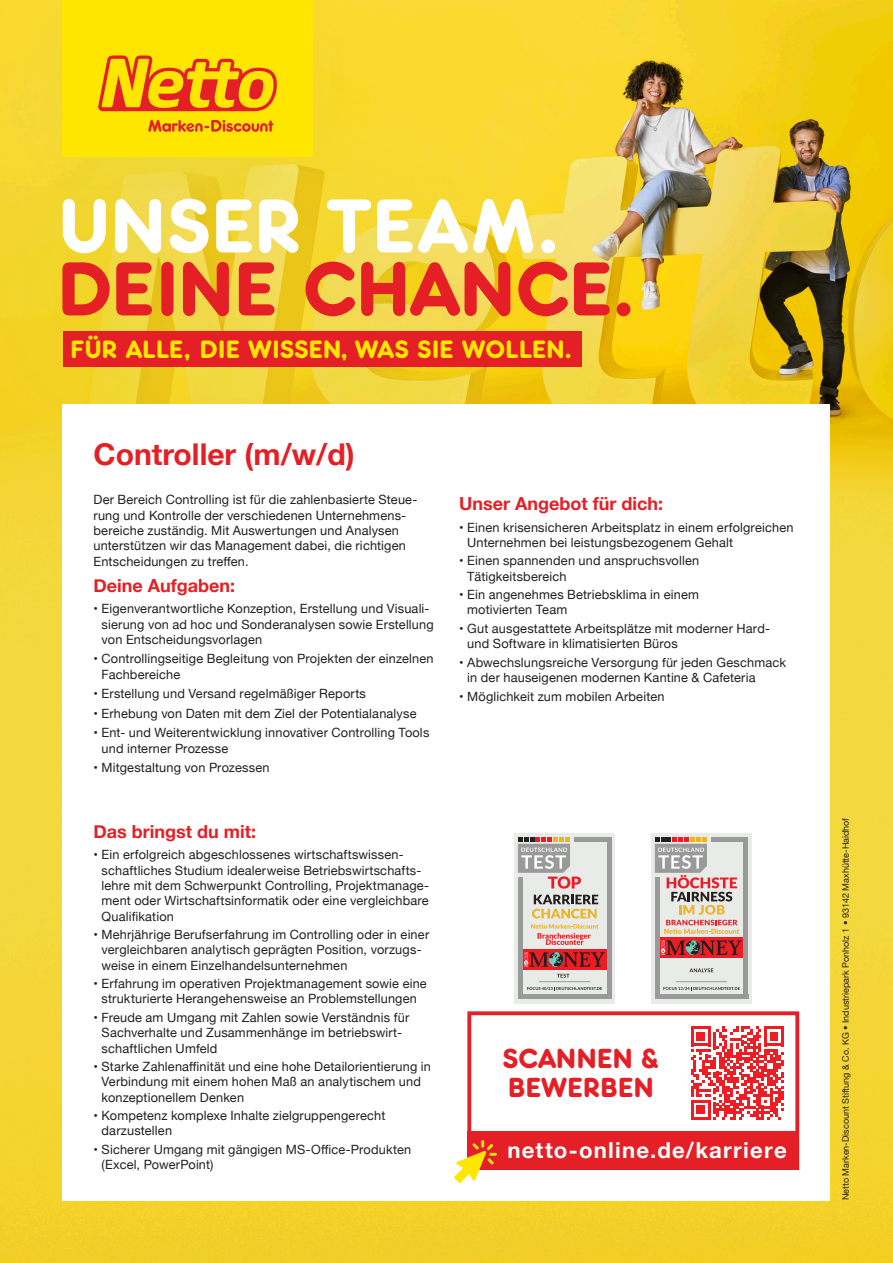
<style>
.page{position:relative;width:893px;height:1263px;background:#fff}
.page>*{position:absolute;margin:0;border:0;box-sizing:border-box;transform-origin:0 0}
.t1{font:500 79.5px "Frankfurter EF";letter-spacing:.03em;color:#e41f25}
.t2{font:500 79.5px "Frankfurter EF";letter-spacing:.045em;color:#fff}
.t3{font:700 30px "Helvetica Neue";color:#e41f25}
.t4{font:500 28.8px/28.8px "Frankfurter EF";letter-spacing:.035em;color:#e41f25}
.t5{font:500 26.25px "Frankfurter EF";letter-spacing:.035em;color:#ffe601}
.t6{font:700 22.05px "Helvetica Neue";letter-spacing:.055em;color:#fff}
.t7{font:700 18px "Helvetica Neue";color:#e41f25}
.t8{font:12.75px/15.3px "Helvetica Neue";letter-spacing:.015em;color:#231f20}
.t9{font:9px "Helvetica Neue";color:#231f20}
.s1{font-family:"Helvetica Neue LT Std";font-weight:300;font-stretch:condensed}
</style>
<div class="page">
<img style="left:678px;top:0;width:215px;height:430px">
<img style="left:0;top:430px;width:893px;height:833px">
<img style="left:0;top:0;width:678px;height:485px">
<div style="left:63px;top:404px;width:767px;height:796px;background:#fff"></div>
<img style="left:0;top:0;width:378px;height:249px">
<div style="left:63px;top:331px;width:518px;height:36px;background:#e41f25"></div>
<div style="left:651px;top:833px;width:101px;height:170px;background:#e8ebe8"></div>
<svg style="left:663px;top:987px;width:77px;height:3px"></svg>
<svg style="left:689px;top:968px;width:24px;height:4px"></svg>
<hr style="left:676px;top:981px;width:51px;height:1px;background:#9a9a9b">
<div style="left:659px;top:937px;width:85px;height:21px;background:#ee1d23"></div>
<svg style="left:661px;top:940px;width:81px;height:15px"></svg>
<hr style="left:655px;top:877px;width:4px;height:122px;background:#9a9a9b">
<hr style="left:744px;top:837px;width:4px;height:162px;background:#9a9a9b">
<div style="left:655px;top:994px;width:93px;height:5px;background:#9a9a9b"></div>
<div style="left:711px;top:837px;width:37px;height:5px;background:#9a9a9b"></div>
<svg style="left:655px;top:837px;width:84px;height:97px"></svg>
<div style="left:514px;top:833px;width:101px;height:170px;background:#e8ebe8"></div>
<svg style="left:527px;top:987px;width:75px;height:3px"></svg>
<svg style="left:557px;top:974px;width:12px;height:4px"></svg>
<hr style="left:539px;top:981px;width:51px;height:1px;background:#9a9a9b">
<div style="left:522px;top:949px;width:85px;height:20px;background:#ee1d23"></div>
<svg style="left:524px;top:952px;width:81px;height:15px"></svg>
<hr style="left:518px;top:877px;width:4px;height:122px;background:#9a9a9b">
<hr style="left:607px;top:837px;width:4px;height:162px;background:#9a9a9b">
<div style="left:518px;top:994px;width:93px;height:5px;background:#9a9a9b"></div>
<div style="left:574px;top:837px;width:37px;height:5px;background:#9a9a9b"></div>
<svg style="left:518px;top:837px;width:63px;height:52px"></svg>
<svg style="left:532px;top:895px;width:66px;height:23px"></svg>
<svg style="left:531px;top:924px;width:67px;height:21px"></svg>
<div style="left:63px;top:0;width:250px;height:156px;background:#ffe601"></div>
<svg style="left:148px;top:120px;width:125px;height:12px"></svg>
<svg style="left:98px;top:55px;width:179px;height:56px"></svg>
<div style="left:467px;top:1131px;width:332px;height:38px;background:#e41f25"></div>
<div style="left:467px;top:1011px;width:332px;height:158px;border:4px solid #e41f25"></div>
<svg style="left:691px;top:1026px;width:93px;height:94px"></svg>
<img style="left:455px;top:1140px;width:42px;height:42px">
<h1 class="t2" style="left:60px;top:182px;width:501px">UNSER TEAM.</h1>
<h1 class="t1" style="left:59px;top:245px;width:578px">DEINE CHANCE.</h1>
<h3 class="t5" style="left:71px;top:335px;width:503px">FÜR ALLE, DIE WISSEN, WAS SIE WOLLEN.</h3>
<h2 class="t3" style="left:94px;top:431px;width:263px">Controller (m/w/d)</h2>
<p class="t8" style="left:94px;top:493px;width:325px">Der Bereich Controlling ist für die zahlenbasierte Steue&shy;rung und Kontrolle der verschiedenen Unternehmens&shy;bereiche zuständig. Mit Auswertungen und Analysen unterstützen wir das Management dabei, die richtigen Entscheidungen zu treffen.</p>
<h3 class="t7" style="left:94px;top:571px;width:143px">Deine Aufgaben:</h3>
<p class="t8" style="left:102px;top:602px;width:334px;text-indent:-8px">• Eigenverantwortliche Konzeption, Erstellung und Visuali&shy;sierung von ad hoc und Sonderanalysen sowie Erstellung von Entscheidungsvorlagen</p>
<p class="t8" style="left:102px;top:652px;width:334px;text-indent:-8px">• Controllingseitige Begleitung von Projekten der einzelnen<br>Fachbereiche</p>
<p class="t8" style="left:94px;top:687px;width:274px">• Erstellung und Versand regelmäßiger Reports</p>
<p class="t8" style="left:94px;top:706px;width:324px">• Erhebung von Daten mit dem Ziel der Potentialanalyse</p>
<p class="t8" style="left:102px;top:726px;width:329px;text-indent:-8px">• Ent- und Weiterentwicklung innovativer Controlling Tools und interner Prozesse</p>
<p class="t8" style="left:94px;top:761px;width:178px">• Mitgestaltung von Prozessen</p>
<h3 class="t7" style="left:94px;top:817px;width:164px">Das bringst du mit:</h3>
<p class="t8" style="left:102px;top:848px;width:329px;text-indent:-8px">• Ein erfolgreich abgeschlossenes wirtschaftswissen&shy;schaftliches Studium idealerweise Betriebswirtschafts&shy;lehre mit dem Schwerpunkt Controlling, Projektmanage&shy;ment oder Wirtschaftsinformatik oder eine vergleichbare Qualifikation</p>
<p class="t8" style="left:102px;top:927px;width:329px;text-indent:-8px">• Mehrjährige Berufserfahrung im Controlling oder in einer vergleichbaren analytisch geprägten Position, vorzugs&shy;weise in einem Einzelhandelsunternehmen</p>
<p class="t8" style="left:94px;top:977px;width:335px;text-align:center">• Erfahrung im operativen Projektmanagement sowie eine strukturierte Herangehensweise an Problemstellungen</p>
<p class="t8" style="left:102px;top:1010px;width:309px;text-indent:-8px">• Freude am Umgang mit Zahlen sowie Verständnis für<br>Sachverhalte und Zusammenhänge im betriebswirt&shy;schaftlichen Umfeld</p>
<p class="t8" style="left:102px;top:1059px;width:331px;text-indent:-8px">• Starke Zahlenaffinität und eine hohe Detailorientierung in<br>Verbindung mit einem hohen Maß an analytischem und konzeptionellem Denken</p>
<p class="t8" style="left:102px;top:1109px;width:285px;text-indent:-8px">• Kompetenz komplexe Inhalte zielgruppengerecht darzustellen</p>
<p class="t8" style="left:102px;top:1142px;width:311px;text-indent:-8px">• Sicherer Umgang mit gängigen MS-Office-Produkten (Excel, PowerPoint)</p>
<h3 class="t7" style="left:459px;top:489px;width:206px">Unser Angebot für dich:</h3>
<p class="t8" style="left:467px;top:520px;width:328px;text-indent:-8px">• Einen krisensicheren Arbeitsplatz in einem erfolgreichen<br>Unternehmen bei leistungsbezogenem Gehalt</p>
<p class="t8" style="left:467px;top:554px;width:233px;text-indent:-8px">• Einen spannenden und anspruchsvollen<br>Tätigkeitsbereich</p>
<p class="t8" style="left:467px;top:588px;width:233px;text-indent:-8px">• Ein angenehmes Betriebsklima in einem motivierten Team</p>
<p class="t8" style="left:467px;top:621px;width:304px;text-indent:-8px">• Gut ausgestattete Arbeitsplätze mit moderner Hard&shy;und Software in klimatisierten Büros</p>
<p class="t8" style="left:467px;top:655px;width:320px;text-indent:-8px">• Abwechslungsreiche Versorgung für jeden Geschmack in der hauseigenen modernen Kantine &amp; Cafeteria</p>
<p class="t8" style="left:459px;top:689px;width:207px">• Möglichkeit zum mobilen Arbeiten</p>
<h3 class="t4" style="left:503px;top:1044px;width:157px">SCANNEN &amp;<br>BEWERBEN</h3>
<h3 class="t6" style="left:507px;top:1133px;width:281px">netto-online.de/karriere</h3>
<p class="t9" style="left:839px;top:1200px;width:384px;rotate:-90deg">Netto Marken-Discount Stiftung &amp; Co. KG <span class="s1">•</span> Industriepark Ponholz 1 <span class="s1">•</span> 93142 Maxhütte-Haidhof</p>
</div>
